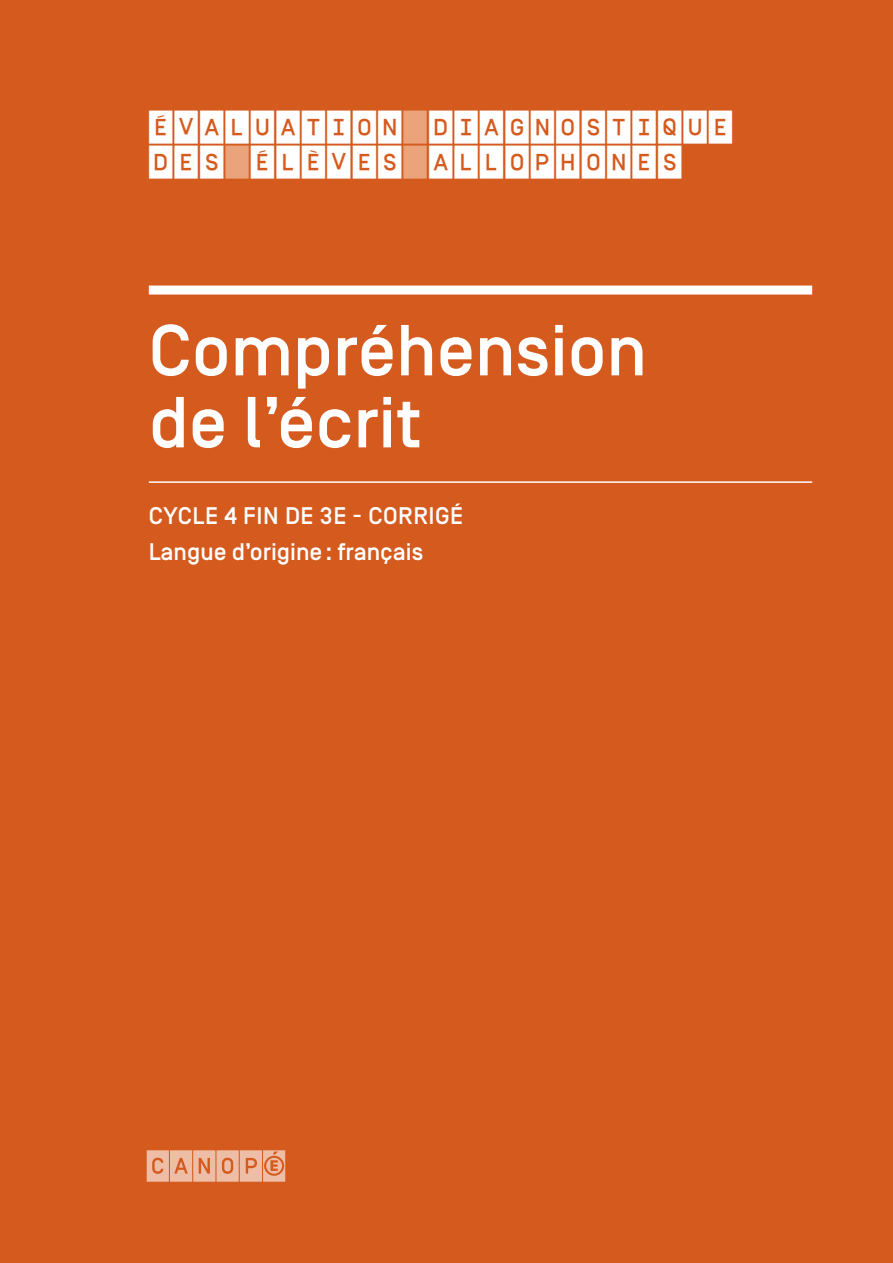
<style>
.page{position:relative;width:893px;height:1263px;background:#d55a1e}
.page>*{position:absolute;margin:0;border:0;box-sizing:border-box;transform-origin:0 0}
.t1{font:500 72px/72px "Simplon BP";color:#fff}
.t2{font:500 33px/35.2px "Simplon CNDP";letter-spacing:.04em;color:#fff}
.t3{font:500 24px/36px "Simplon BP";color:#fff}
</style>
<div class="page">
<svg style="left:147px;top:1150px;width:138px;height:32px;background:#e8a98a"></svg>
<div style="left:149px;top:286px;width:663px;height:9px;background:#fff"></div>
<hr style="left:149px;top:481px;width:663px;height:2px;background:#fff">
<h2 class="t2" style="left:149px;top:109px;width:585px">ÉVALUATION DIAGNOSTIQUE<br>DES ÉLÈVES ALLOPHONES</h2>
<h1 class="t1" style="left:149px;top:316px;width:500px">Compréhension de l’écrit</h1>
<p class="t3" style="left:149px;top:498px;width:316px">CYCLE 4 FIN DE 3E - CORRIGÉ<br>Langue d’origine: français</p>
</div>
